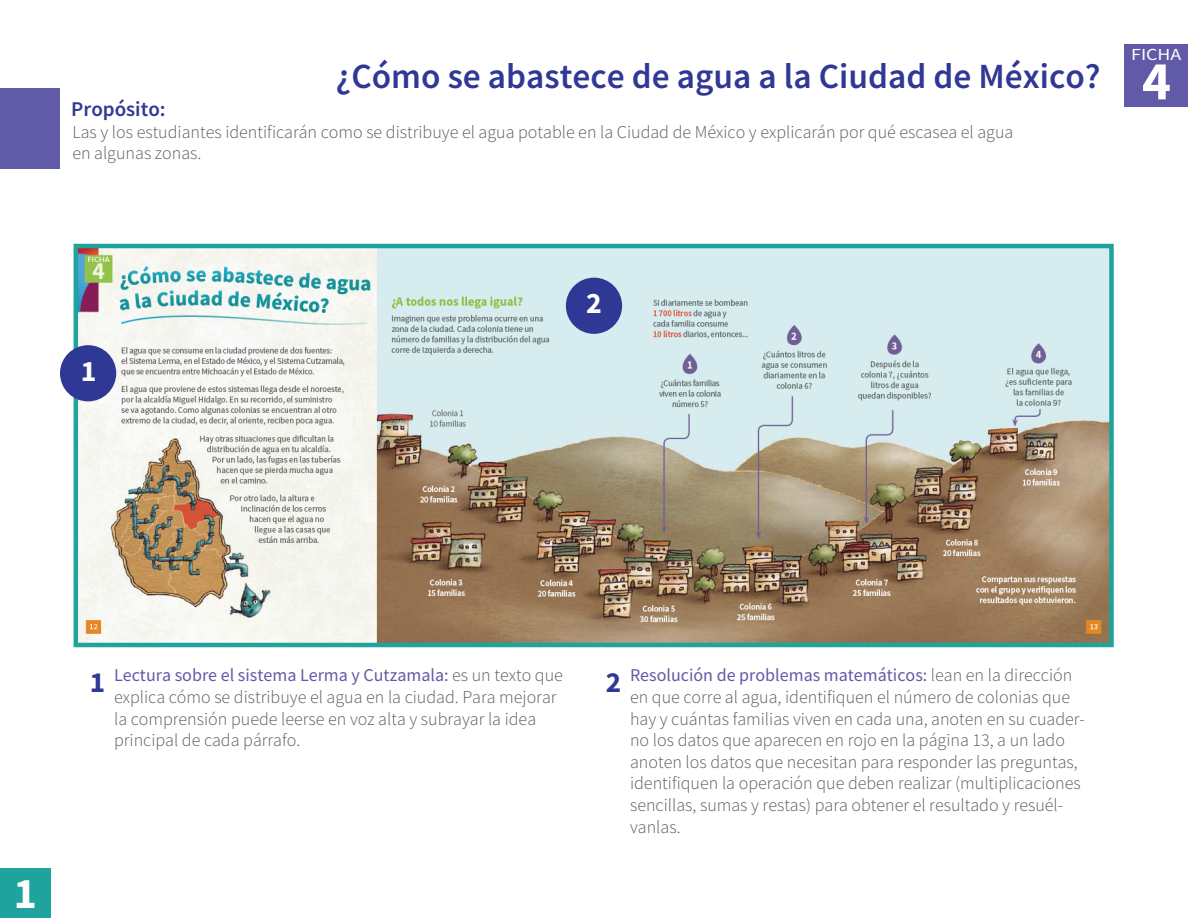
<style>
.page{position:relative;width:1188px;height:918px;background:#fff}
.page>*{position:absolute;margin:0;border:0;box-sizing:border-box;transform-origin:0 0}
.t1{font:700 55.05px "Source Sans Pro";color:#fff}
.t2{font:700 43.65px "Source Sans Pro";color:#fff}
.t3{font:600 35.4px "Source Sans Pro";color:#303895}
.t4{font:700 29.7px "Source Sans Pro";color:#fff}
.t5{font:700 29.1px "Source Sans Pro";color:#303895}
.t6{font:600 21px "Source Sans Pro";color:#303895}
.t7{font:300 18px/21.6px "Source Sans Pro";color:#585e5c}
.t8{font:16.8px "Source Sans Pro";color:#fff;scale:1.18 1}
.s1{font-weight:400;color:#615aa6}
.s2{font-weight:700;font-size:29.1px;color:#303895}
</style>
<div class="page">
<img style="left:79px;top:249px;width:1030px;height:393px">
<div style="left:74px;top:244px;width:1040px;height:403px;border:4px solid #1fa39d"></div>
<div style="left:60px;top:345px;width:56px;height:56px;background:#303895;border-radius:50%"></div>
<div style="left:1125px;top:45px;width:63px;height:62px;background:#615aa6"></div>
<div style="left:0;top:868px;width:50px;height:50px;background:#1fa39d"></div>
<div style="left:566px;top:278px;width:56px;height:56px;background:#303895;border-radius:50%"></div>
<div style="left:0;top:88px;width:60px;height:80px;background:#615aa6"></div>
<h3 class="t3" style="left:336px;top:53px;width:766px">¿Cómo se abastece de agua a la Ciudad de México?</h3>
<p class="t6" style="left:71px;top:95px;width:96px">Propósito:</p>
<p class="t7" style="left:72px;top:121px;width:943px">Las y los estudiantes identificarán como se distribuye el agua potable en la Ciudad de México y explicarán por qué escasea el agua en algunas zonas.</p>
<p class="t8" style="left:1131px;top:43px;width:44px">FICHA</p>
<h1 class="t1" style="left:1142px;top:44px;width:31px">4</h1>
<h3 class="t4" style="left:81px;top:351px;width:17px">1</h3>
<h3 class="t4" style="left:586px;top:283px;width:17px">2</h3>
<h2 class="t2" style="left:14px;top:864px;width:25px">1</h2>
<h3 class="t5" style="left:90px;top:662px;width:17px">1</h3>
<p class="t7" style="left:114px;top:665px;width:450px"><span class="s1">Lectura sobre el sistema Lerma y Cutzamala:</span> es un texto que explica cómo se distribuye el agua en la ciudad. Para mejorar la comprensión puede leerse en voz alta y subrayar la idea principal de cada párrafo.</p>
<p class="t7" style="left:630px;top:665px;width:456px;text-indent:-24px"><span class="s2">2</span> <span class="s1">Resolución de problemas matemáticos:</span> lean en la dirección en que corre al agua, identifiquen el número de colonias que hay y cuántas familias viven en cada una, anoten en su cuader&shy;no los datos que aparecen en rojo en la página 13, a un lado anoten los datos que necesitan para responder las preguntas, identifiquen la operación que deben realizar (multiplicaciones sencillas, sumas y restas) para obtener el resultado y resuél&shy;vanlas.</p>
</div>
